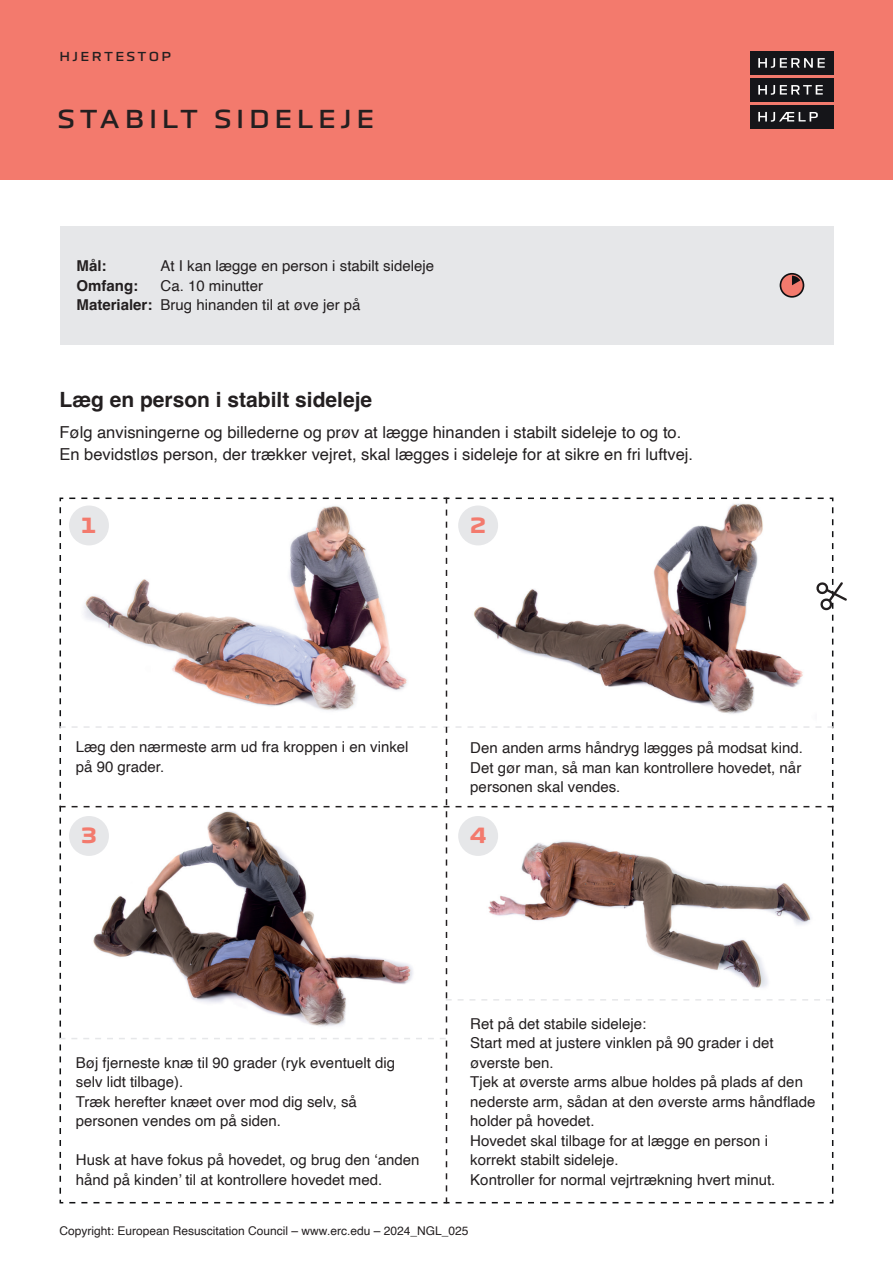
<style>
.page{position:relative;width:893px;height:1263px;background:#fff}
.page>*{position:absolute;margin:0;border:0;box-sizing:border-box;transform-origin:0 0}
.t1{font:27px "Obvia Expanded";letter-spacing:.17em;color:#231f20}
.t2{font:700 22.5px "Obvia Expanded";color:#f37a6d}
.t3{font:700 21px "Helvetica";color:#231f20}
.t4{font:16.5px/22.5px "Helvetica";color:#231f20}
.t5{font:15px/19.5px "Helvetica";color:#231f20}
.t6{font:700 15px "Helvetica";color:#231f20}
.t7{font:13.5px "Obvia Expanded";letter-spacing:.17em;color:#231f20}
.t8{font:12px "Helvetica";color:#231f20}
.s1{font-weight:700}
</style>
<div class="page">
<div style="left:60px;top:226px;width:773px;height:118px;background:#e6e7e9"></div>
<svg style="left:780px;top:273px;width:24px;height:25px"></svg>
<svg style="left:60px;top:497px;width:787px;height:706px"></svg>
<div style="left:0;top:0;width:893px;height:180px;background:#f37a6d"></div>
<div style="left:750px;top:78px;width:83px;height:24px;background:#151519"></div>
<svg style="left:758px;top:85px;width:65px;height:10px"></svg>
<div style="left:750px;top:51px;width:83px;height:24px;background:#151519"></div>
<svg style="left:758px;top:58px;width:67px;height:10px"></svg>
<div style="left:750px;top:105px;width:83px;height:24px;background:#151519"></div>
<svg style="left:758px;top:112px;width:60px;height:10px"></svg>
<p class="t7" style="left:60px;top:49px;width:113px">HJERTESTOP</p>
<h1 class="t1" style="left:58px;top:103px;width:318px">STABILT SIDELEJE</h1>
<p class="t6" style="left:77px;top:257px;width:32px">Mål:</p>
<p class="t5" style="left:161px;top:257px;width:275px">At I kan lægge en person i stabilt sideleje</p>
<p class="t6" style="left:77px;top:276px;width:63px">Omfang:</p>
<p class="t5" style="left:77px;top:276px;width:286px;text-indent:84px">Ca. 10 minutter<br><span class="s1">Materialer:</span> Brug hinanden til at øve jer på</p>
<h3 class="t3" style="left:60px;top:386px;width:314px">Læg en person i stabilt sideleje</h3>
<p class="t4" style="left:60px;top:421px;width:635px">Følg anvisningerne og billederne og prøv at lægge hinanden i stabilt sideleje to og to.<br>En bevidstløs person, der trækker vejret, skal lægges i sideleje for at sikre en fri luftvej.</p>
<h2 class="t2" style="left:81px;top:511px;width:18px">1</h2>
<h2 class="t2" style="left:470px;top:511px;width:18px">2</h2>
<p class="t5" style="left:76px;top:738px;width:334px">Læg den nærmeste arm ud fra kroppen i en vinkel på 90 grader.</p>
<h2 class="t2" style="left:81px;top:822px;width:17px">3</h2>
<p class="t5" style="left:470px;top:738px;width:334px;text-align:justify">Den anden arms håndryg lægges på modsat kind.<br>Det gør man, så man kan kontrollere hovedet, når personen skal vendes.</p>
<h2 class="t2" style="left:470px;top:822px;width:18px">4</h2>
<p class="t5" style="left:76px;top:1053px;width:321px">Bøj fjerneste knæ til 90 grader (ryk eventuelt dig selv lidt tilbage).<br>Træk herefter knæet over mod dig selv, så personen vendes om på siden.</p>
<p class="t5" style="left:76px;top:1150px;width:345px">Husk at have fokus på hovedet, og brug den ‘anden hånd på kinden’ til at kontrollere hovedet med.</p>
<p class="t5" style="left:470px;top:1014px;width:347px">Ret på det stabile sideleje:<br>Start med at justere vinklen på 90 grader i det øverste ben.<br>Tjek at øverste arms albue holdes på plads af den nederste arm, sådan at den øverste arms håndflade holder på hovedet.<br>Hovedet skal tilbage for at lægge en person i korrekt stabilt sideleje.<br>Kontroller for normal vejrtrækning hvert minut.</p>
<p class="t8" style="left:60px;top:1221px;width:410px">Copyright: European Resuscitation Council – www.erc.edu – 2024_NGL_025</p>
</div>
